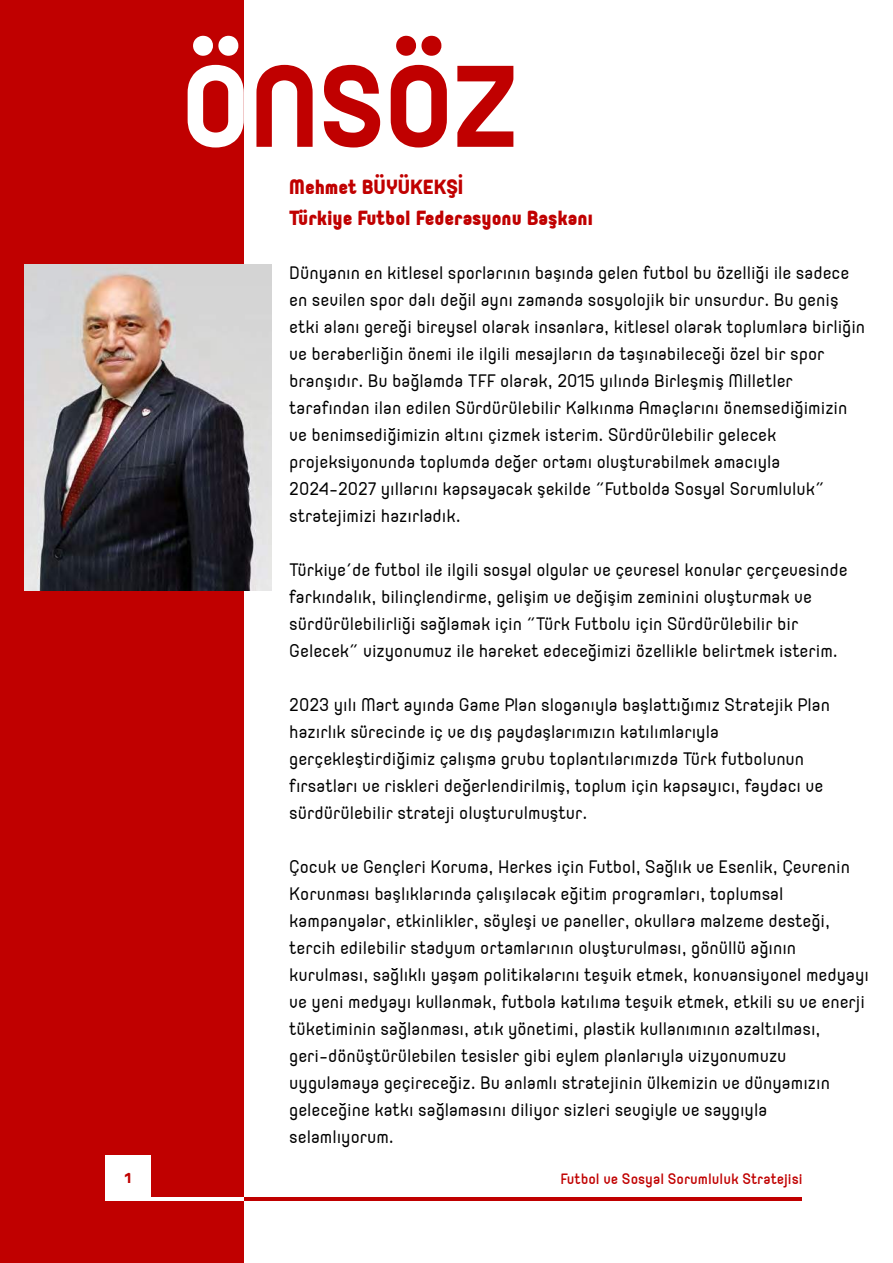
<style>
.page{position:relative;width:893px;height:1263px;background:#fff}
.page>*{position:absolute;margin:0;border:0;box-sizing:border-box;transform-origin:0 0}
.t1{font:800 142.5px "Orev";color:#c00000}
.t2{font:900 25.5px/30.6px "Orev";color:#c00000}
.t3{font:22.5px/27px "Orev";color:#000}
.t4{font:500 18.6px "Orev";color:#c00000}
.t5{font:900 18px "Orev";color:#c00000}
.s1{color:#fff}
</style>
<div class="page">
<div style="left:0;top:0;width:243px;height:1263px;background:#c00000"></div>
<img style="left:24px;top:264px;width:247px;height:327px">
<div style="left:106px;top:1155px;width:45px;height:45px;background:#fff"></div>
<hr style="left:243px;top:1197px;width:558px;height:3px;background:#c00000">
<hr style="left:146px;top:1197px;width:98px;height:3px;background:#fff">
<h1 class="t1" style="left:182px;top:23px;width:338px"><span class="s1">Ö</span>NSÖZ</h1>
<p class="t2" style="left:289px;top:171px;width:306px">Mehmet BÜYÜKEKŞİ<br>Türkiye Futbol Federasyonu Başkanı</p>
<p class="t3" style="left:289px;top:258px;width:577px">Dünyanın en kitlesel sporlarının başında gelen futbol bu özelliği ile sadece en sevilen spor dalı değil aynı zamanda sosyolojik bir unsurdur. Bu geniş etki alanı gereği bireysel olarak insanlara, kitlesel olarak toplumlara birliğin ve beraberliğin önemi ile ilgili mesajların da taşınabileceği özel bir spor branşıdır. Bu bağlamda TFF olarak, 2015 yılında Birleşmiş Milletler tarafından ilan edilen Sürdürülebilir Kalkınma Amaçlarını önemsediğimizin ve benimsediğimizin altını çizmek isterim. Sürdürülebilir gelecek projeksiyonunda toplumda değer ortamı oluşturabilmek amacıyla 2024-2027 yıllarını kapsayacak şekilde “Futbolda Sosyal Sorumluluk” stratejimizi hazırladık.</p>
<p class="t3" style="left:289px;top:555px;width:560px">Türkiye’de futbol ile ilgili sosyal olgular ve çevresel konular çerçevesinde farkındalık, bilinçlendirme, gelişim ve değişim zeminini oluşturmak ve sürdürülebilirliği sağlamak için “Türk Futbolu için Sürdürülebilir bir Gelecek” vizyonumuz ile hareket edeceğimizi özellikle belirtmek isterim.</p>
<p class="t3" style="left:289px;top:690px;width:542px">2023 yılı Mart ayında Game Plan sloganıyla başlattığımız Stratejik Plan hazırlık sürecinde iç ve dış paydaşlarımızın katılımlarıyla gerçekleştirdiğimiz çalışma grubu toplantılarımızda Türk futbolunun fırsatları ve riskleri değerlendirilmiş, toplum için kapsayıcı, faydacı ve sürdürülebilir strateji oluşturulmuştur.</p>
<p class="t3" style="left:289px;top:852px;width:581px">Çocuk ve Gençleri Koruma, Herkes için Futbol, Sağlık ve Esenlik, Çevrenin Korunması başlıklarında çalışılacak eğitim programları, toplumsal kampanyalar, etkinlikler, söyleşi ve paneller, okullara malzeme desteği, tercih edilebilir stadyum ortamlarının oluşturulması, gönüllü ağının kurulması, sağlıklı yaşam politikalarını teşvik etmek, konvansiyonel medyayı ve yeni medyayı kullanmak, futbola katılıma teşvik etmek, etkili su ve enerji tüketiminin sağlanması, atık yönetimi, plastik kullanımının azaltılması, geri-dönüştürülebilen tesisler gibi eylem planlarıyla vizyonumuzu uygulamaya geçireceğiz. Bu anlamlı stratejinin ülkemizin ve dünyamızın geleceğine katkı sağlamasını diliyor sizleri sevgiyle ve saygıyla selamlıyorum.</p>
<p class="t5" style="left:125px;top:1167px;width:8px">1</p>
<p class="t4" style="left:560px;top:1168px;width:244px">Futbol ve Sosyal Sorumluluk Stratejisi</p>
</div>
